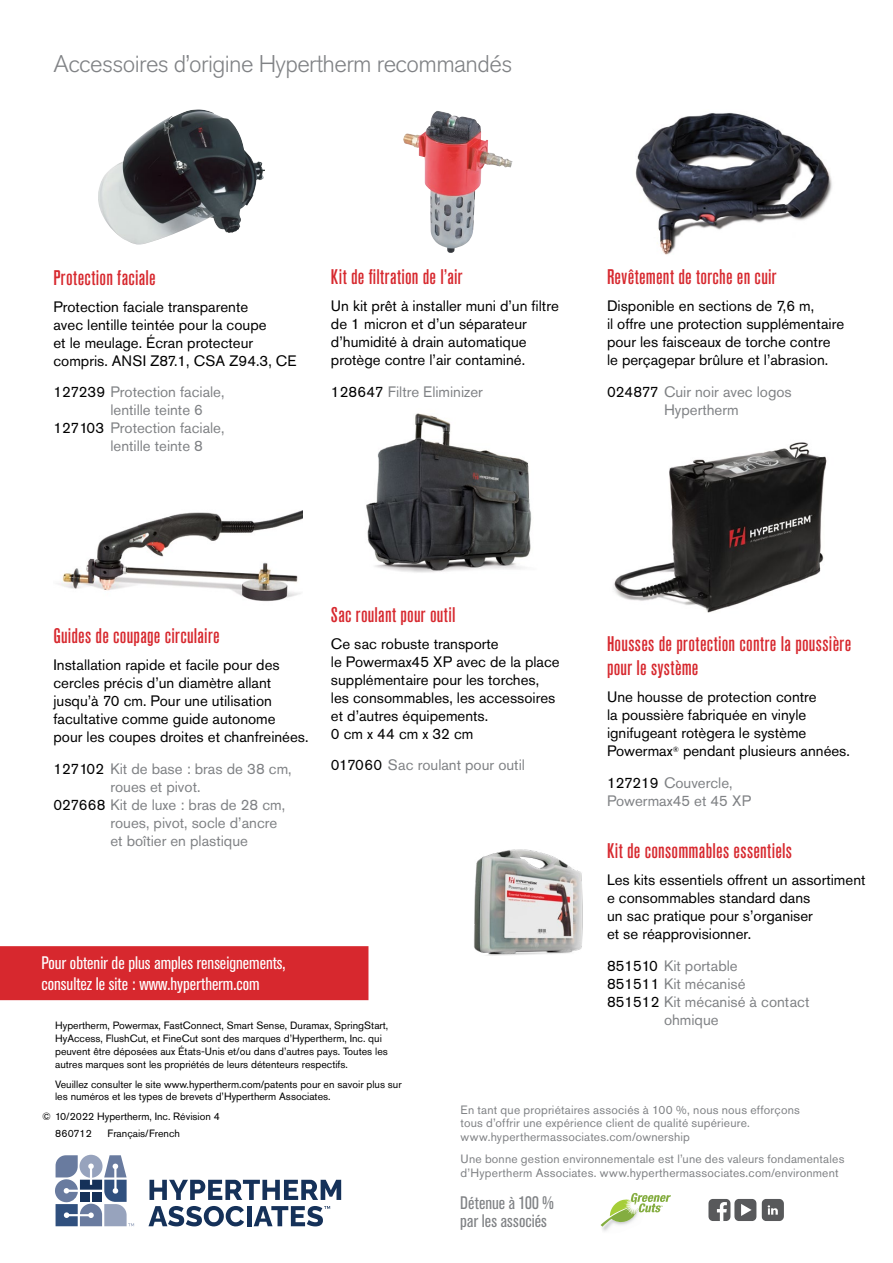
<style>
.page{position:relative;width:893px;height:1263px;background:#fff}
.page>*{position:absolute;margin:0;border:0;box-sizing:border-box;transform-origin:0 0}
.t1{font:300 24px "Akzidenz Grotesk Pro";letter-spacing:-.025em;color:#808285}
.t2{font:500 condensed 21px/24px "Akzidenz Grotesk Pro";letter-spacing:.01em;color:#d7282e}
.t3{font:condensed 18px/21px "Akzidenz Grotesk Pro";color:#fff}
.t4{font:condensed 18px/18px "Akzidenz Grotesk Pro";letter-spacing:.005em;color:#808285}
.t5{font:15px/18px "Akzidenz Grotesk Pro";color:#000}
.t6{font:15px/18px "Akzidenz Grotesk Pro";color:#808285;text-align:center}
.t7{font:12px/13.5px "Akzidenz Grotesk Pro";letter-spacing:.015em;color:#808285}
.t8{font:10.5px/12.8px "Akzidenz Grotesk Pro";color:#000}
.t9{font:3.3px "Akzidenz Grotesk Pro";color:#78a22f}
.s1{color:#000}
</style>
<div class="page">
<svg style="left:708px;top:1199px;width:76px;height:22px"></svg>
<img style="left:600px;top:1224px;width:11px;height:7px">
<svg style="left:601px;top:1193px;width:70px;height:33px"></svg>
<svg style="left:149px;top:1180px;width:192px;height:20px"></svg>
<svg style="left:148px;top:1206px;width:96px;height:20px"></svg>
<hr style="left:247px;top:1206px;width:4px;height:20px;background:#153159">
<svg style="left:254px;top:1206px;width:76px;height:20px"></svg>
<svg style="left:55px;top:1155px;width:79px;height:71px"></svg>
<div style="left:92px;top:1192px;width:10px;height:10px;background:#153159"></div>
<div style="left:80px;top:1192px;width:10px;height:10px;background:#153159"></div>
<img style="left:98px;top:109px;width:143px;height:136px">
<img style="left:58px;top:510px;width:245px;height:92px">
<img style="left:403px;top:111px;width:109px;height:142px">
<img style="left:366px;top:413px;width:166px;height:160px">
<img style="left:474px;top:849px;width:109px;height:107px">
<img style="left:635px;top:113px;width:197px;height:142px">
<img style="left:613px;top:442px;width:214px;height:171px">
<div style="left:0;top:946px;width:368px;height:54px;background:#d7282e"></div>
<h1 class="t1" style="left:53px;top:48px;width:460px">Accessoires d’origine Hypertherm recommandés</h1>
<h2 class="t2" style="left:53px;top:265px;width:104px">Protection faciale</h2>
<p class="t5" style="left:53px;top:298px;width:245px">Protection faciale transparente<br>avec lentille teintée pour la coupe<br>et le meulage. Écran protecteur compris. ANSI Z87.1, CSA Z94.3, CE</p>
<p class="t6" style="left:53px;top:383px;width:173px"><span class="s1">127239</span> Protection faciale,</p>
<p class="t6" style="left:110px;top:401px;width:94px">lentille teinte 6</p>
<p class="t6" style="left:53px;top:419px;width:173px"><span class="s1">127103</span> Protection faciale,</p>
<p class="t6" style="left:110px;top:437px;width:94px">lentille teinte 8</p>
<h2 class="t2" style="left:331px;top:264px;width:133px">Kit de filtration de l’air</h2>
<p class="t5" style="left:331px;top:297px;width:229px">Un kit prêt à installer muni d’un filtre de 1 micron et d’un séparateur d’humidité à drain automatique protège contre l’air contaminé.</p>
<p class="t6" style="left:331px;top:382px;width:154px"><span class="s1">128647</span> Filtre Eliminizer</p>
<h2 class="t2" style="left:607px;top:264px;width:171px">Revêtement de torche en cuir</h2>
<p class="t5" style="left:607px;top:297px;width:239px">Disponible en sections de 7,6 m,<br>il offre une protection supplémentaire pour les faisceaux de torche contre le perçagepar brûlure et l’abrasion.</p>
<p class="t6" style="left:607px;top:382px;width:186px"><span class="s1">024877</span> Cuir noir avec logos<br>Hypertherm</p>
<h2 class="t2" style="left:331px;top:602px;width:126px">Sac roulant pour outil</h2>
<p class="t5" style="left:331px;top:634px;width:230px">Ce sac robuste transporte<br>le Powermax45 XP avec de la place supplémentaire pour les torches, les consommables, les accessoires et d’autres équipements.<br>0 cm x 44 cm x 32 cm</p>
<p class="t6" style="left:331px;top:756px;width:195px"><span class="s1">017060</span> Sac roulant pour outil</p>
<h2 class="t2" style="left:53px;top:623px;width:168px">Guides de coupage circulaire</h2>
<p class="t5" style="left:53px;top:656px;width:257px">Installation rapide et facile pour des cercles précis d’un diamètre allant jusqu’à 70 cm. Pour une utilisation facultative comme guide autonome<br>pour les coupes droites et chanfreinées.</p>
<p class="t6" style="left:53px;top:760px;width:240px"><span class="s1">127102</span> Kit de base : bras de 38 cm,</p>
<p class="t6" style="left:110px;top:778px;width:92px">roues et pivot.</p>
<p class="t6" style="left:53px;top:796px;width:233px"><span class="s1">027668</span> Kit de luxe : bras de 28 cm,</p>
<p class="t6" style="left:110px;top:814px;width:168px">roues, pivot, socle d’ancre</p>
<p class="t6" style="left:110px;top:832px;width:139px">et boîtier en plastique</p>
<h2 class="t2" style="left:607px;top:631px;width:246px">Housses de protection contre la poussière pour le système</h2>
<p class="t5" style="left:607px;top:688px;width:244px">Une housse de protection contre<br>la poussière fabriquée en vinyle ignifugeant rotègera le système Powermax<sup>®</sup> pendant plusieurs années.</p>
<p class="t6" style="left:607px;top:774px;width:146px;text-align:left"><span class="s1">127219</span> Couvercle,<br>Powermax45 et 45 XP</p>
<h2 class="t2" style="left:607px;top:838px;width:186px">Kit de consommables essentiels</h2>
<p class="t5" style="left:607px;top:871px;width:260px">Les kits essentiels offrent un assortiment e consommables standard dans<br>un sac pratique pour s’organiser<br>et se réapprovisionner.</p>
<p class="t6" style="left:607px;top:956px;width:132px"><span class="s1">851510</span> Kit portable</p>
<p class="t6" style="left:607px;top:974px;width:140px"><span class="s1">851511</span> Kit mécanisé</p>
<p class="t6" style="left:607px;top:992px;width:204px"><span class="s1">851512</span> Kit mécanisé à contact</p>
<p class="t6" style="left:664px;top:1010px;width:56px">ohmique</p>
<p class="t3" style="left:41px;top:952px;width:246px">Pour obtenir de plus amples renseignements, consultez le site : www.hypertherm.com</p>
<p class="t8" style="left:55px;top:1019px;width:335px">Hypertherm, Powermax, FastConnect, Smart Sense, Duramax, SpringStart, HyAccess, FlushCut, et FineCut sont des marques d’Hypertherm, Inc. qui peuvent être déposées aux États-Unis et/ou dans d’autres pays. Toutes les autres marques sont les propriétés de leurs détenteurs respectifs.</p>
<p class="t8" style="left:55px;top:1077px;width:348px">Veuillez consulter le site www.hypertherm.com/patents pour en savoir plus sur les numéros et les types de brevets d’Hypertherm Associates.</p>
<p class="t8" style="left:55px;top:1108px;width:166px;line-height:16.8px;text-indent:-13px">© 10/2022 Hypertherm, Inc. Révision 4<br>860712</p>
<p class="t7" style="left:461px;top:1103px;width:341px">En tant que propriétaires associés à 100 %, nous nous efforçons tous d’offrir une expérience client de qualité supérieure. www.hyperthermassociates.com/ownership</p>
<p class="t7" style="left:461px;top:1152px;width:385px">Une bonne gestion environnementale est l’une des valeurs fondamentales d’Hypertherm Associates. www.hyperthermassociates.com/environment</p>
<p class="t9" style="left:661px;top:1205px;width:4px">™</p>
<p class="t8" style="left:108px;top:1127px;width:74px">Français/French</p>
<p class="t4" style="left:460px;top:1193px;width:95px">Détenue à 100 % par les associés</p>
</div>
